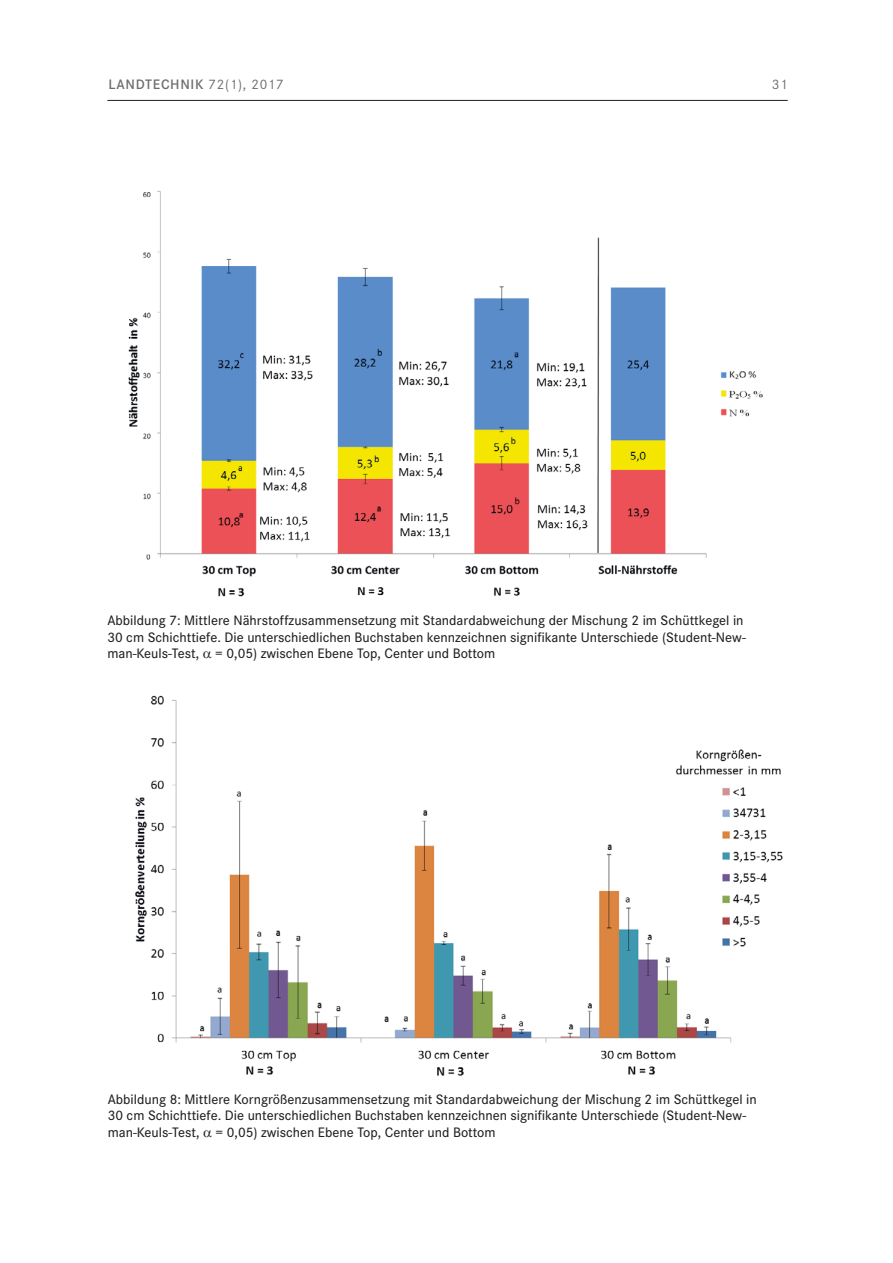
<style>
.page{position:relative;width:893px;height:1263px;background:#fff}
.page>*{position:absolute;margin:0;border:0;box-sizing:border-box;transform-origin:0 0}
.t1{font:500 14.25px/16.5px "Corporate S";color:#231f20}
.t2{font:600 14.25px "Corporate S";letter-spacing:.05em;color:#6c6d70}
.t3{font:14.25px "Corporate S Reg 2";color:#6c6d70}
.s1{font-family:"Corporate S Reg 3";font-weight:400}
</style>
<div class="page">
<hr style="left:107px;top:100px;width:681px;height:1px;background:#231f20">
<img style="left:135px;top:695px;width:648px;height:381px">
<img style="left:128px;top:191px;width:635px;height:406px">
<p class="t2" style="left:108px;top:76px;width:177px">LANDTECHNIK <span class="s1">72(1), 2017</span></p>
<p class="t3" style="left:772px;top:76px;width:17px">31</p>
<p class="t1" style="left:107px;top:612px;width:640px">Abbildung 7: Mittlere Nährstoffzusammensetzung mit Standardabweichung der Mischung 2 im Schüttkegel in<br>30 cm Schichttiefe. Die unterschiedlichen Buchstaben kennzeichnen signifikante Unterschiede (Student-New&shy;man-Keuls-Test, = 0,05) zwischen Ebene Top, Center und Bottom</p>
<p class="t1" style="left:108px;top:1091px;width:651px">Abbildung 8: Mittlere Korngrößenzusammensetzung mit Standardabweichung der Mischung 2 im Schüttkegel in<br>30 cm Schichttiefe. Die unterschiedlichen Buchstaben kennzeichnen signifikante Unterschiede (Student-New&shy;man-Keuls-Test, = 0,05) zwischen Ebene Top, Center und Bottom</p>
</div>
